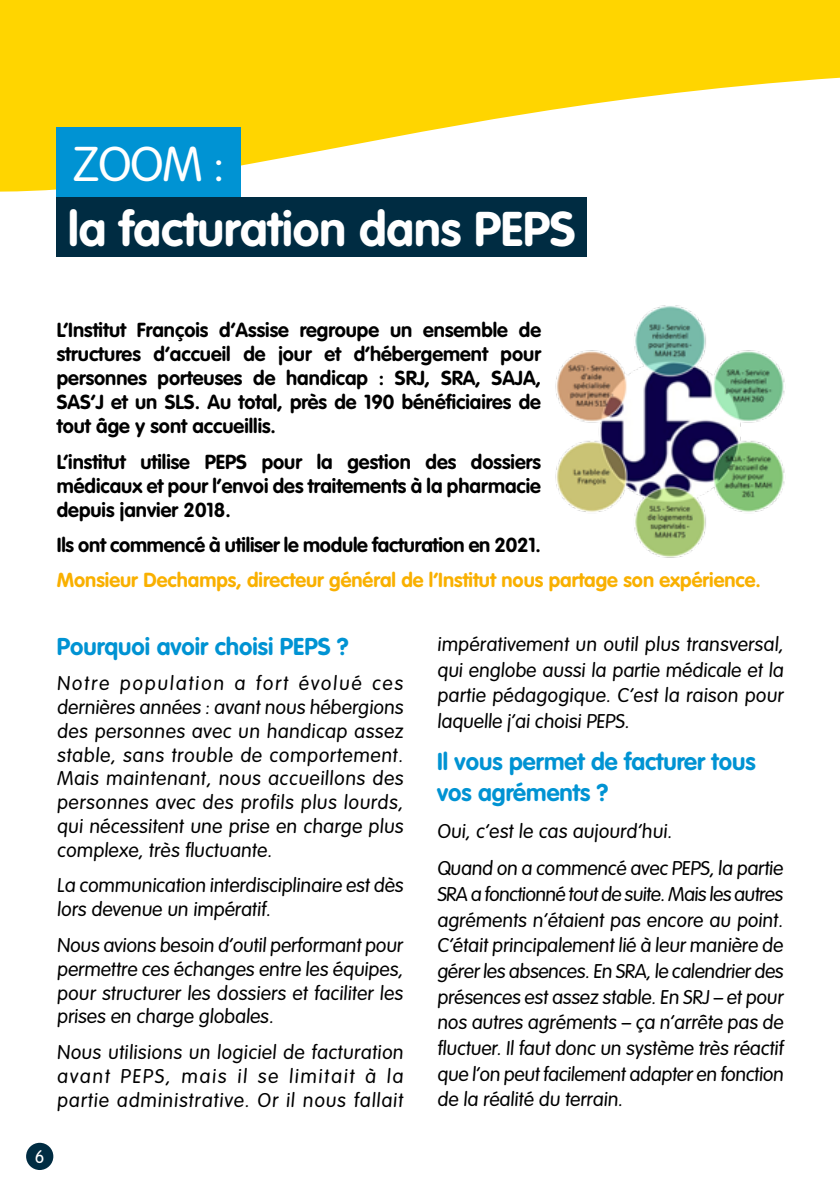
<style>
.page{position:relative;width:840px;height:1191px;background:#fff}
.page>*{position:absolute;margin:0;border:0;box-sizing:border-box;transform-origin:0 0}
.t1{font:700 48px "VAG Rounded Std";color:#fff}
.t2{font:300 48px "VAG Rounded Std";color:#fff}
.t3{font:700 24px/31px "VAG Rounded Std";color:#0093d3}
.t4{font:700 20px/24px "VAG Rounded Std";color:#000;text-align:justify}
.t5{font:700 20px "VAG Rounded Std";color:#f9b000}
.t6{font:300 19.6px/24px "VAG Rounded Std";letter-spacing:.005em;color:#000;text-align:justify}
.t7{font:300 18px "VAG Rounded Std";color:#fff}
</style>
<div class="page">
<svg style="left:0;top:0;width:839px;height:214px"></svg>
<div style="left:130px;top:0;width:709px;height:68px;background:#ffd500"></div>
<img style="left:555px;top:306px;width:230px;height:252px">
<div style="left:57px;top:128px;width:184px;height:69px;background:#0093d3"></div>
<div style="left:57px;top:197px;width:529px;height:60px;background:#002c42"></div>
<div style="left:26px;top:1142px;width:27px;height:28px;background:#002c42;border-radius:50%"></div>
<h1 class="t2" style="left:73px;top:136px;width:153px">ZOOM :</h1>
<h1 class="t1" style="left:68px;top:201px;width:509px">la facturation dans PEPS</h1>
<p class="t4" style="left:57px;top:319px;width:485px">L’Institut François d’Assise regroupe un ensemble de structures d’accueil de jour et d’hébergement pour personnes porteuses de handicap : SRJ, SRA, SAJA, SAS’J et un SLS. Au total, près de 190 bénéficiaires de tout âge y sont accueillis.</p>
<p class="t4" style="left:57px;top:450px;width:485px">L’institut utilise PEPS pour la gestion des dossiers médicaux et pour l’envoi des traitements à la pharmacie depuis janvier 2018.</p>
<p class="t4" style="left:57px;top:534px;width:485px">Ils ont commencé à utiliser le module facturation en 2021.</p>
<p class="t5" style="left:57px;top:568px;width:705px">Monsieur Dechamps, directeur général de l’Institut nous partage son expérience.</p>
<p class="t3" style="left:57px;top:631px;width:293px">Pourquoi avoir choisi PEPS ?</p>
<p class="t6" style="left:57px;top:671px;width:350px">Notre population a fort évolué ces dernières années : avant nous hébergions des personnes avec un handicap assez stable, sans trouble de comportement.<br>Mais maintenant, nous accueillons des personnes avec des profils plus lourds, qui nécessitent une prise en charge plus complexe, très fluctuante.</p>
<p class="t6" style="left:57px;top:874px;width:350px">La communication interdisciplinaire est dès lors devenue un impératif.</p>
<p class="t6" style="left:57px;top:933px;width:349px">Nous avions besoin d’outil performant pour permettre ces échanges entre les équipes, pour structurer les dossiers et faciliter les prises en charge globales.</p>
<p class="t6" style="left:57px;top:1040px;width:350px">Nous utilisions un logiciel de facturation avant PEPS, mais il se limitait à la partie administrative. Or il nous fallait</p>
<p class="t7" style="left:35px;top:1146px;width:11px">6</p>
<p class="t6" style="left:437px;top:632px;width:350px;line-height:25.6px">impérativement un outil plus transversal, qui englobe aussi la partie médicale et la partie pédagogique. C’est la raison pour laquelle j’ai choisi PEPS.</p>
<p class="t3" style="left:437px;top:747px;width:320px">Il vous permet de facturer tous vos agréments ?</p>
<p class="t6" style="left:437px;top:813px;width:349px;line-height:37px">Oui, c’est le cas aujourd’hui.<br>Quand on a commencé avec PEPS, la partie</p>
<p class="t6" style="left:437px;top:882px;width:350px;line-height:25.6px">SRA a fonctionné toutde suite.Mais les autres agréments n’étaient pas encore au point.<br>C’était principalement lié à leur manière de gérer les absences. En SRA, le calendrier des présences est assez stable. En SRJ – et pour nos autres agréments – ça n’arrête pas de fluctuer. Il faut donc un système très réactif que l’on peut facilement adapter en fonction de la réalité du terrain.</p>
</div>
